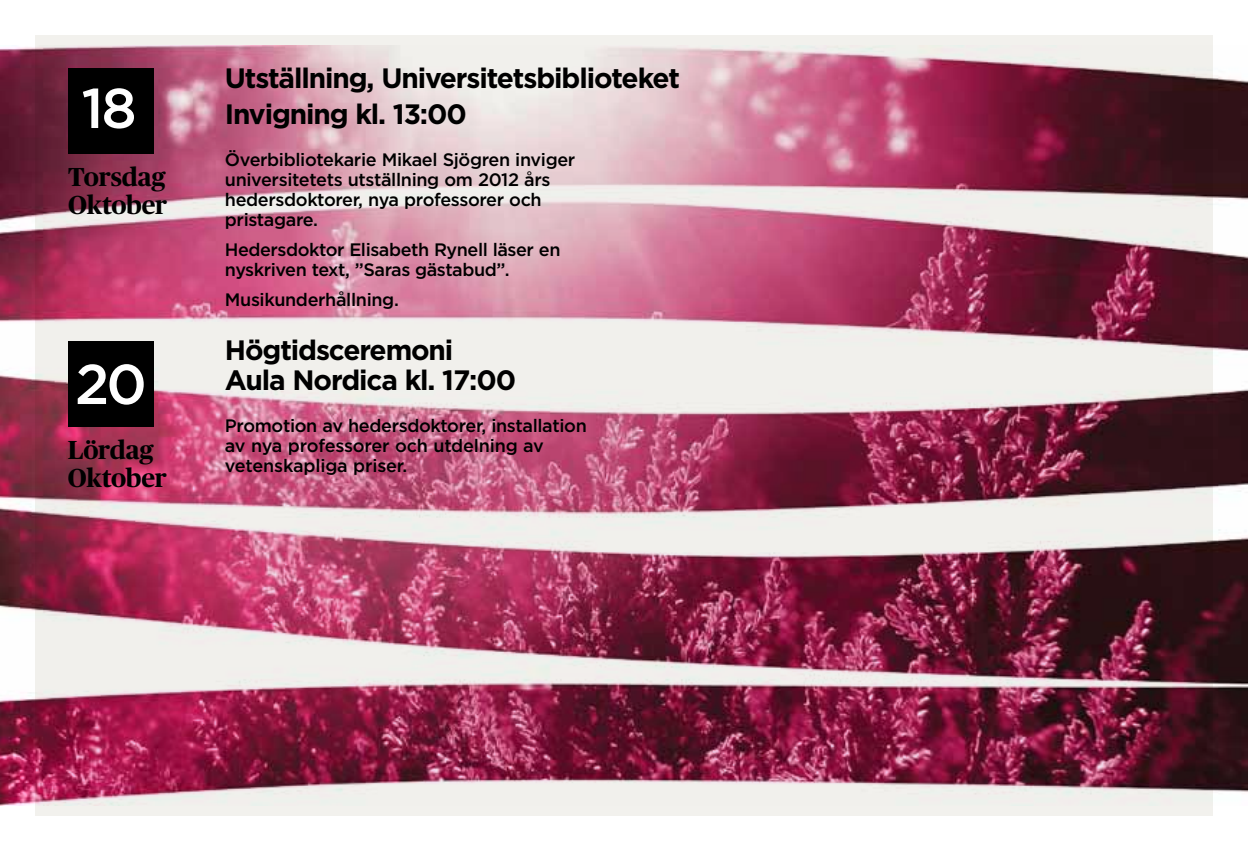
<style>
.page{position:relative;width:1248px;height:851px;background:#fff}
.page>*{position:absolute;margin:0;border:0;box-sizing:border-box;transform-origin:0 0}
.t1{font:500 56px "Gotham 20";color:#fff}
.t2{font:700 28px/35.6px "Gotham 20";letter-spacing:-.02em;color:#000}
.t3{font:700 26px/28px "Publico Headline";letter-spacing:-.01em;color:#000}
.t4{font:500 18px/20px "Gotham 20";color:#000}
</style>
<div class="page">
<div style="left:35px;top:35px;width:1177px;height:780px;background:#f2f1ed"></div>
<img style="left:0;top:46px;width:1247px;height:759px">
<div style="left:68px;top:341px;width:85px;height:85px;background:#000"></div>
<h1 class="t1" style="left:81px;top:71px;width:56px">18</h1>
<h3 class="t3" style="left:68px;top:161px;width:101px">Torsdag<br>Oktober</h3>
<h1 class="t1" style="left:75px;top:347px;width:72px">20</h1>
<h3 class="t3" style="left:68px;top:434px;width:101px">Lördag<br>Oktober</h3>
<h2 class="t2" style="left:225px;top:60px;width:456px">Utställning, Universitetsbiblioteket<br>Invigning kl. 13:00</h2>
<p class="t4" style="left:225px;top:149px;width:351px">Överbibliotekarie Mikael Sjögren inviger universitetets utställning om 2012 års hedersdoktorer, nya professorer och pristagare.</p>
<p class="t4" style="left:225px;top:239px;width:337px">Hedersdoktor Elisabeth Rynell läser en nyskriven text, ”Saras gästabud”.</p>
<p class="t4" style="left:225px;top:289px;width:175px">Musikunderhållning.</p>
<h2 class="t2" style="left:225px;top:335px;width:292px;line-height:30px">Högtidsceremoni<br>Aula Nordica kl. 17:00</h2>
<p class="t4" style="left:225px;top:415px;width:363px">Promotion av hedersdoktorer, installation av nya professorer och utdelning av vetenskapliga priser.</p>
</div>
